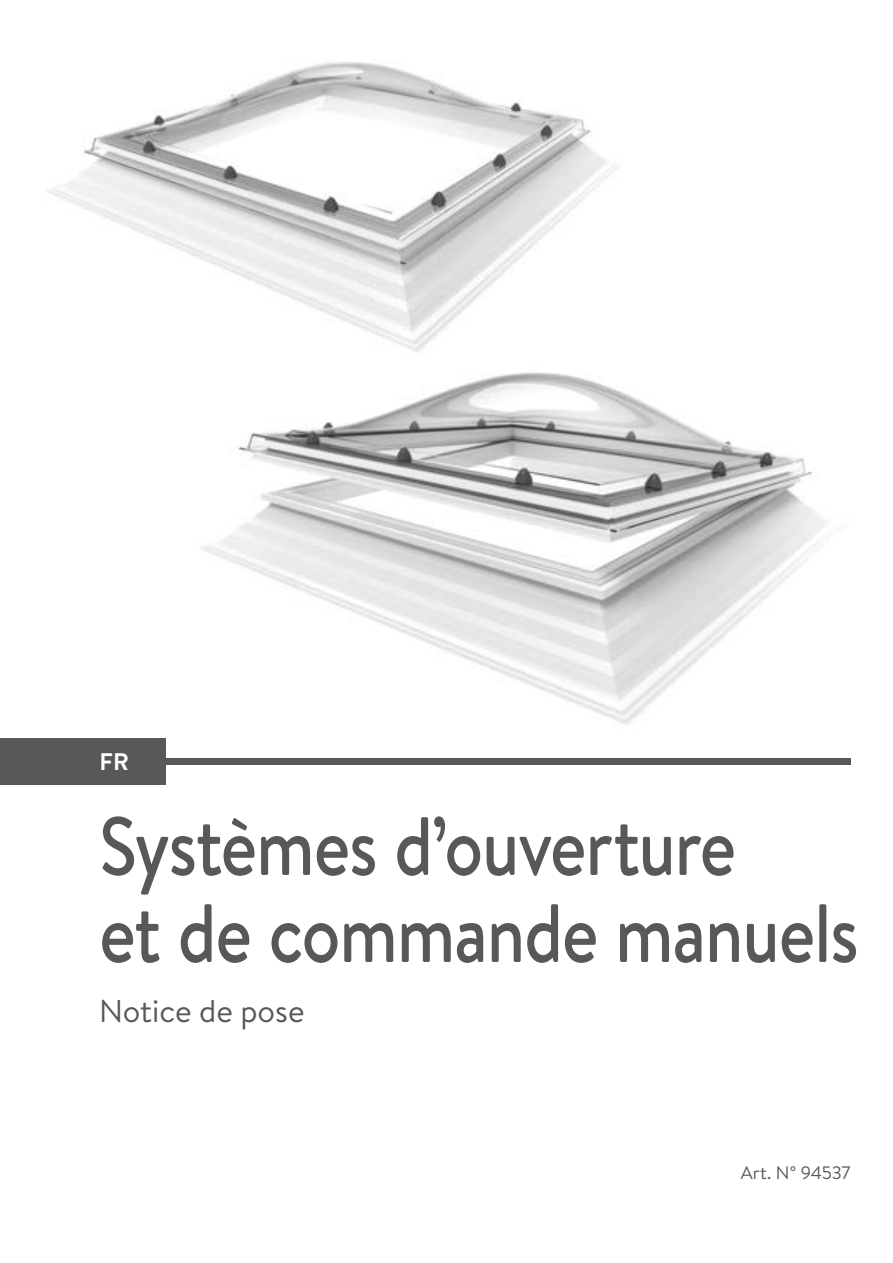
<style>
.page{position:relative;width:893px;height:1263px;background:#fff}
.page>*{position:absolute;margin:0;border:0;box-sizing:border-box;transform-origin:0 0}
.t1{font:500 82.5px/87px "Brandon Text";letter-spacing:-.015em;color:#585857;scale:.85 1}
.t2{font:31.5px "Brandon Text";color:#585857}
.t3{font:700 24px "Brandon Text";color:#fff}
.t4{font:18px "Brandon Text";color:#585857}
</style>
<div class="page">
<div style="left:81px;top:758px;width:769px;height:7px;background:#585857"></div>
<div style="left:0;top:738px;width:166px;height:46px;background:#585857"></div>
<img style="left:46px;top:61px;width:572px;height:276px">
<img style="left:201px;top:337px;width:650px;height:425px">
<p class="t3" style="left:99px;top:744px;width:31px">FR</p>
<p class="t1" style="left:99px;top:801px;width:895px">Systèmes d’ouverture<br>et de commande manuels</p>
<p class="t2" style="left:99px;top:989px;width:207px">Notice de pose</p>
<p class="t4" style="left:741px;top:1160px;width:111px">Art. N° 94537</p>
</div>
